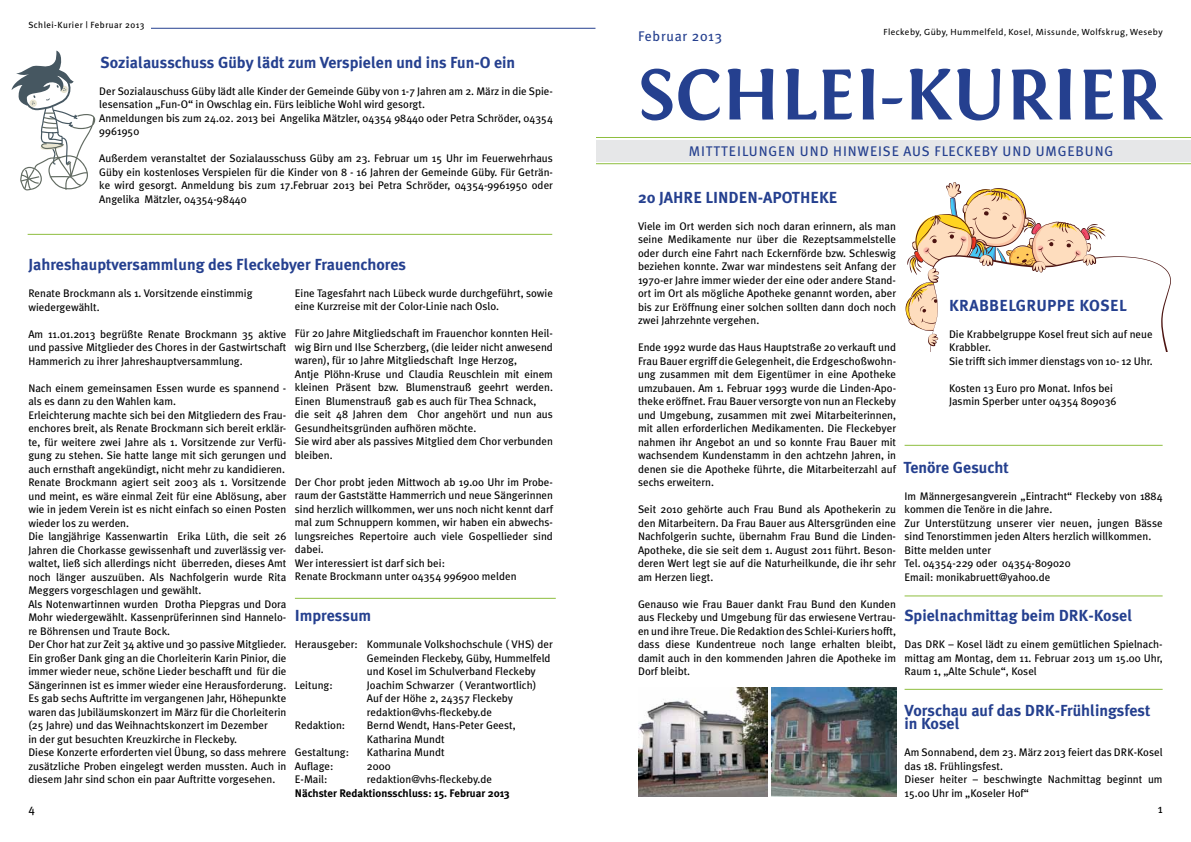
<style>
.page{position:relative;width:1191px;height:842px;background:#fff}
.page>*{position:absolute;margin:0;border:0;box-sizing:border-box;transform-origin:0 0}
.t1{font:700 75px "Fontin";color:#25408f}
.t2{font:700 16px "Meta Plus";color:#25408f}
.t3{font:14px "Meta Plus";letter-spacing:.055em;color:#25408f}
.t4{font:12px "Meta Plus";color:#000}
.t5{font:11px/13.5px "Meta Plus";color:#000}
.t6{font:700 11px "Meta Plus";color:#000}
.t7{font:9px "The Sans";letter-spacing:.05em;color:#000}
.t8{font:9px "Meta Plus";letter-spacing:.05em;color:#000}
</style>
<div class="page">
<div style="left:595px;top:140px;width:596px;height:21px;background:#e6e7e8"></div>
<hr style="left:595px;top:163px;width:596px;height:1px;background:#8ebe3f">
<hr style="left:595px;top:137px;width:596px;height:1px;background:#8ebe3f">
<hr style="left:904px;top:445px;width:258px;height:1px;background:#8ebe3f">
<hr style="left:151px;top:28px;width:444px;height:1px;background:#25408f">
<hr style="left:904px;top:595px;width:258px;height:1px;background:#8ebe3f">
<hr style="left:28px;top:234px;width:524px;height:1px;background:#8ebe3f">
<hr style="left:904px;top:689px;width:258px;height:1px;background:#8ebe3f">
<img style="left:639px;top:688px;width:128px;height:109px">
<img style="left:772px;top:687px;width:124px;height:109px">
<hr style="left:295px;top:598px;width:261px;height:1px;background:#8ebe3f">
<svg style="left:12px;top:51px;width:83px;height:139px"></svg>
<svg style="left:905px;top:182px;width:266px;height:169px"></svg>
<p class="t8" style="left:28px;top:20px;width:118px">Schlei-Kurier | Februar 2013</p>
<h2 class="t2" style="left:100px;top:53px;width:416px">Sozialausschuss Güby lädt zum Verspielen und ins Fun-O ein</h2>
<p class="t5" style="left:99px;top:84px;width:455px">Der Sozialauschuss Güby lädt alle Kinder der Gemeinde Güby von 1-7 Jahren am 2. März in die Spie&shy;lesensation „Fun-O“ in Owschlag ein. Fürs leibliche Wohl wird gesorgt.<br>Anmeldungen bis zum 24.02. 2013 bei Angelika Mätzler, 04354 98440 oder Petra Schröder, 04354<br>9961950</p>
<p class="t5" style="left:99px;top:151px;width:455px;text-align:justify">Außerdem veranstaltet der Sozialausschuss Güby am 23. Februar um 15 U hr im Feuerwehrhaus Güby ein kostenloses Verspielen für die Kinder von 8 - 16 Jahren der Gemeinde Güby. Für Geträn&shy;ke wird gesorgt. Anmeldung bis zum 17.Februar 2013 bei Petra Schröder, 04354-9961950 oder Angelika Mätzler, 04354-98440</p>
<h2 class="t2" style="left:28px;top:255px;width:379px">Jahreshauptversammlung des Fleckebyer Frauenchores</h2>
<p class="t5" style="left:28px;top:286px;width:226px">Renate Brockmann als 1. Vorsitzende einstimmig wiedergewählt.</p>
<p class="t5" style="left:28px;top:327px;width:259px;text-align:justify">Am 11.01.2013 begrüßte Renate Brockmann 35 aktive und passive Mitglieder des Chores in der Gastwirtschaft Hammerich zu ihrer Jahreshauptversammlung.</p>
<p class="t5" style="left:28px;top:381px;width:259px">Nach einem gemeinsamen Essen wurde es spannend - als es dann zu den Wahlen kam.<br>Erleichterung machte sich bei den Mitgliedern des Frau&shy;enchores breit, als Renate Brockmann sich bereit erklär&shy;te, für weitere zwei Jahre als 1. Vorsitzende zur Verfü&shy;gung zu stehen. Sie hatte lange mit sich gerungen und auch ernsthaft angekündigt, nicht mehr zu kandidieren.<br>Renate Brockmann agiert seit 2003 als 1. Vorsitzende und meint, es wäre einmal Zeit für eine Ablösung, aber wie in jedem Verein ist es nicht einfach so einen Posten wieder los zu werden.<br>Die langjährige Kassenwartin Erika Lüth, die seit 26<br>Jahren die Chorkasse gewissenhaft und zuverlässig ver&shy;waltet, ließ sich allerdings nicht überreden, dieses Amt noch länger auszuüben. Als N achfolgerin wurde Rita Meggers vorgeschlagen und gewählt.<br>Als N otenwartinnen wurden Drotha Piepgras und Dora Mohr wiedergewählt. Kassenprüferinnen sind Hannelo&shy;re Böhrensen und Traute Bock.<br>Der Chor hat zur Zeit 34 aktive und 30 passive Mitglieder.<br>Ein großer Dank ging an die Chorleiterin Karin Pinior, die immer wieder neue, schöne Lieder beschafft und für die Sängerinnen ist es immer wieder eine Herausforderung.<br>Es gab sechs Auftritte im vergangenen Jahr, Höhepunkte waren das Jubiläumskonzert im März für die Chorleiterin (25 Jahre) und das Weihnachtskonzert im Dezember<br>in der gut besuchten Kreuzkirche in Fleckeby.<br>Diese Konzerte erforderten viel Übung, so dass mehrere zusätzliche Proben eingelegt werden mussten. Auch in diesem Jahr sind schon ein paar Auftritte vorgesehen.</p>
<p class="t4" style="left:28px;top:801px;width:8px">4</p>
<p class="t5" style="left:295px;top:286px;width:259px">Eine Tagesfahrt nach Lübeck wurde durchgeführt, sowie eine Kurzreise mit der Color-Linie nach Oslo.</p>
<p class="t5" style="left:295px;top:327px;width:259px">Für 20 Jahre Mitgliedschaft im Frauenchor konnten Heil&shy;wig Birn und I lse Scherzberg, (die leider nicht anwesend waren), für 10 Jahre Mitgliedschaft I nge Herzog,<br>Antje Plöhn-Kruse und Claudia Reuschlein mit einem kleinen Präsent bzw. Blumenstrauß geehrt werden.<br>Einen Blumenstrauß gab es auch für Thea Schnack, die seit 48 Jahren dem Chor angehört und nun aus Gesundheitsgründen aufhören möchte.<br>Sie wird aber als passives Mitglied dem Chor verbunden bleiben.</p>
<p class="t5" style="left:295px;top:475px;width:259px">Der Chor probt jeden Mittwoch ab 19.00 U hr im Probe&shy;raum der Gaststätte Hammerrich und neue Sängerinnen sind herzlich willkommen, wer uns noch nicht kennt darf mal zum Schnuppern kommen, wir haben ein abwechs&shy;lungsreiches Repertoire auch viele Gospellieder sind dabei.<br>Wer interessiert ist darf sich bei:<br>Renate Brockmann unter 04354 996900 melden</p>
<h2 class="t2" style="left:295px;top:606px;width:78px">I mpressum</h2>
<p class="t5" style="left:295px;top:637px;width:259px">Herausgeber: Kommunale Volkshochschule ( VHS) der<br>G</p>
<p class="t5" style="left:367px;top:651px;width:185px;text-indent:7px">emeinden Fleckeby, Güby, Hummelfeld und Kosel im Schulverband Fleckeby</p>
<p class="t5" style="left:295px;top:678px;width:39px">Leitung:</p>
<p class="t5" style="left:367px;top:678px;width:171px">Joachim Schwarzer ( Verantwortlich)<br>Auf der Höhe 2, 24357 Fleckeby redaktion@vhs-fleckeby.de</p>
<p class="t5" style="left:295px;top:718px;width:66px">Redaktion: B</p>
<p class="t5" style="left:373px;top:718px;width:144px">ernd Wendt, Hans-Peter Geest,</p>
<p class="t5" style="left:297px;top:732px;width:27px">K</p>
<p class="t5" style="left:373px;top:732px;width:73px">atharina Mundt</p>
<p class="t5" style="left:295px;top:745px;width:64px">Gestaltung: K</p>
<p class="t5" style="left:373px;top:745px;width:73px">atharina Mundt</p>
<p class="t5" style="left:295px;top:759px;width:40px">Auflage:</p>
<p class="t5" style="left:367px;top:759px;width:25px">2000</p>
<p class="t5" style="left:295px;top:772px;width:34px">E-Mail:</p>
<p class="t5" style="left:367px;top:772px;width:127px">redaktion@vhs-fleckeby.de</p>
<p class="t6" style="left:295px;top:786px;width:216px">N ächster Redaktionsschluss: 15. Februar 2013</p>
<p class="t3" style="left:638px;top:28px;width:86px">Februar 2013</p>
<p class="t7" style="left:883px;top:24px;width:281px">Fleckeby, Güby, Hummelfeld, Kosel, Missunde, Wolfskrug, Weseby</p>
<h1 class="t1" style="left:638px;top:53px;width:526px">SCHLEI-KURIER</h1>
<p class="t3" style="left:689px;top:143px;width:426px">Mittteilungen und Hinweise Aus Fleckeby und Umgebung</p>
<h2 class="t2" style="left:638px;top:188px;width:201px">20 Jahre Linden-Apotheke</h2>
<p class="t5" style="left:638px;top:219px;width:260px;text-align:justify">Viele im Ort werden sich noch daran erinnern, als man seine Medikamente nur über die Rezeptsammelstelle oder durch eine Fahrt nach Eckernförde bzw. Schleswig beziehen konnte. Zwar war mindestens seit Anfang der 1970-er Jahre immer wieder der eine oder andere Stand&shy;ort im Ort als mögliche Apotheke genannt worden, aber bis zur Eröffnung einer solchen sollten dann doch noch zwei Jahrzehnte vergehen.</p>
<p class="t5" style="left:638px;top:340px;width:259px;text-align:justify">Ende 1992 wurde das Haus Hauptstraße 20 verkauft und Frau Bauer ergriff die Gelegenheit, die Erdgeschoßwohn&shy;ung zusammen mit dem Eigentümer in eine Apotheke umzubauen. Am 1. Februar 1993 wurde die Linden-Apo&shy;theke eröffnet. Frau Bauer versorgte von nun an Fleckeby und U mgebung, zusammen mit zwei Mitarbeiterinnen, mit allen erforderlichen Medikamenten. Die Fleckebyer nahmen ihr Angebot an und so konnte Frau Bauer mit wachsendem Kundenstamm in den achtzehn Jahren, in denen sie die Apotheke führte, die Mitarbeiterzahl auf sechs erweitern.</p>
<p class="t5" style="left:638px;top:502px;width:259px;text-align:justify">Seit 2010 gehörte auch Frau Bund als Apothekerin zu den Mitarbeitern. Da Frau Bauer aus Altersgründen eine Nachfolgerin suchte, übernahm Frau Bund die Linden-Apotheke, die sie seit dem 1. August 2011 führt. Beson&shy;deren Wert legt sie auf die Naturheilkunde, die ihr sehr am Herzen liegt.</p>
<p class="t5" style="left:638px;top:597px;width:259px;text-align:justify">Genauso wie Frau Bauer dankt Frau Bund den Kunden aus Fleckeby und U mgebung für das erwiesene Vertrau&shy;en und ihre Treue. Die Redaktion des Schlei-Kuriers hofft, dass diese Kundentreue noch lange erhalten bleibt, damit auch in den kommenden Jahren die Apotheke im Dorf bleibt.</p>
<h2 class="t2" style="left:949px;top:296px;width:176px">Krabbelg ruppe Kosel</h2>
<p class="t5" style="left:949px;top:327px;width:205px">Die Krabbelgruppe Kosel freut sich auf neue<br>Krabbler.<br>Sie trifft sich immer dienstags von 10- 12 U hr.</p>
<p class="t5" style="left:949px;top:381px;width:169px">Kosten 13 Euro pro Monat. I nfos bei<br>Jasmin Sperber unter 04354 809036</p>
<h2 class="t2" style="left:903px;top:458px;width:107px">Tenöre Gesucht</h2>
<p class="t5" style="left:904px;top:489px;width:259px">I m Männergesangverein „Eintracht“ Fleckeby von 1884 kommen die Tenöre in die Jahre.<br>Zur U nterstützung unserer vier neuen, jungen Bässe sind Tenorstimmen jeden Alters herzlich willkommen.<br>Bitte melden unter<br>Tel. 04354-229 oder 04354-809020<br>Email: monikabruett@yahoo.de</p>
<h2 class="t2" style="left:904px;top:606px;width:165px">Spielnachmittag beim DRK</h2>
<h2 class="t2" style="left:1088px;top:606px;width:45px">-Kosel</h2>
<p class="t5" style="left:904px;top:637px;width:259px;text-align:justify">Das D RK – Kosel lädt zu einem gemütlichen Spielnach&shy;mittag am Montag, dem 11. Februar 2013 um 15.00 U hr, Raum 1, „Alte Schule“, Kosel</p>
<h2 class="t2" style="left:904px;top:701px;width:131px">Vorschau auf das DRK</h2>
<h2 class="t2" style="left:1054px;top:701px;width:97px">-Frühlingsfest</h2>
<h2 class="t2" style="left:904px;top:714px;width:57px">in Kosel</h2>
<p class="t5" style="left:904px;top:745px;width:259px">Am Sonnabend, dem 23. März 2013 feiert das D RK-Kosel das 18. Frühlingsfest.<br>Dieser heiter – beschwingte N achmittag beginnt um 15.00 U hr im „Koseler Hof“</p>
<p class="t4" style="left:1157px;top:801px;width:6px">1</p>
</div>
